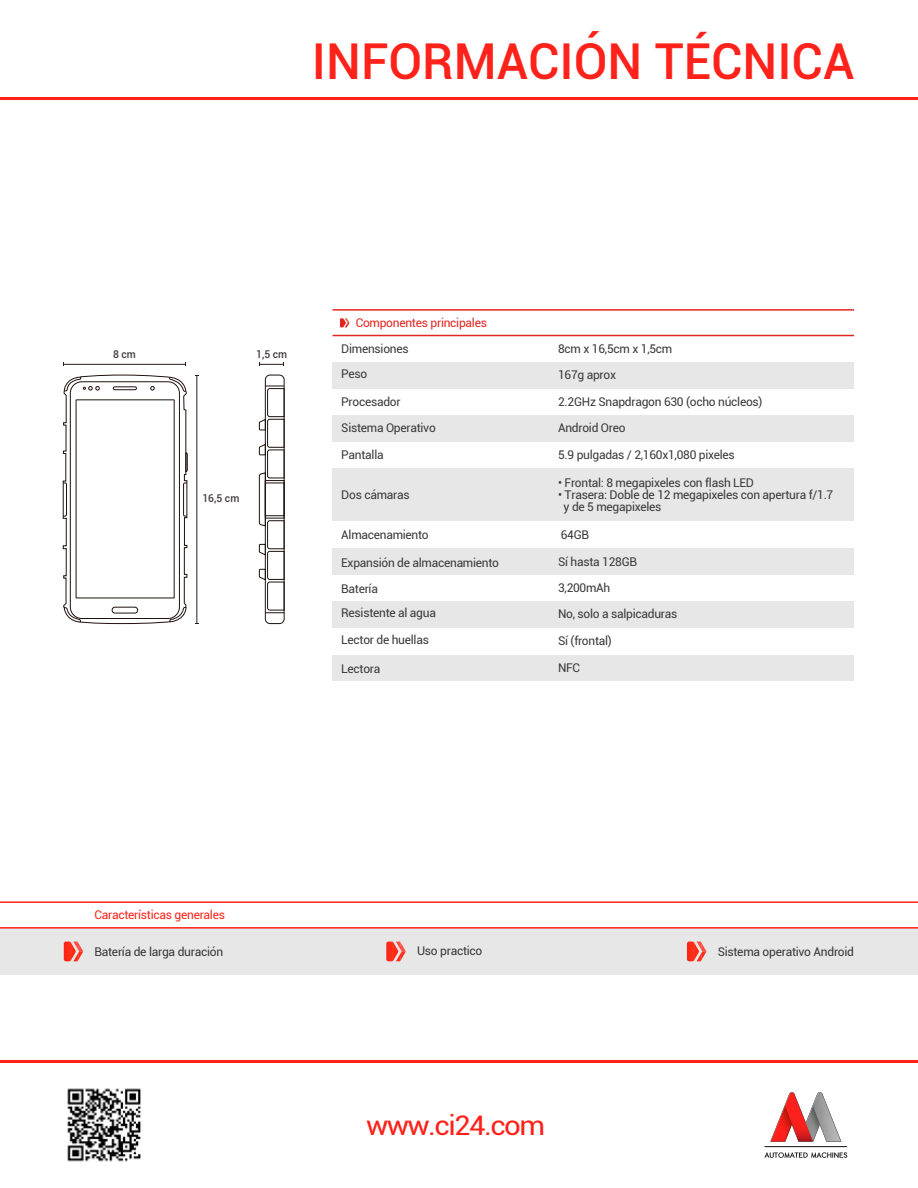
<style>
.page{position:relative;width:918px;height:1188px;background:#fff}
.page>*{position:absolute;margin:0;border:0;box-sizing:border-box;transform-origin:0 0}
.t1{font:500 49.5px "Roboto";color:#ff221a}
.t2{font:27px "Roboto";letter-spacing:-.055em;color:#ff221a;scale:1.09 1}
.t3{font:12px/12px "Roboto";letter-spacing:-.02em;color:#393939}
.t4{font:12px "Roboto";letter-spacing:-.02em;color:#373737}
.t5{font:12px "Roboto";letter-spacing:-.02em;color:#ff221a}
.t6{font:12px "Roboto";letter-spacing:-.02em;color:#e22520}
.t7{font:500 10.8px "Roboto";color:#433c3f}
</style>
<div class="page">
<hr style="left:0;top:97px;width:918px;height:3px;background:#ff221a">
<hr style="left:0;top:1060px;width:918px;height:3px;background:#ff221a">
<svg style="left:764px;top:1092px;width:83px;height:66px"></svg>
<img style="left:67px;top:1088px;width:74px;height:74px">
<div style="left:0;top:928px;width:918px;height:47px;background:#e6e7e6"></div>
<svg style="left:64px;top:942px;width:19px;height:19px"></svg>
<svg style="left:386px;top:942px;width:20px;height:19px"></svg>
<svg style="left:687px;top:942px;width:19px;height:19px"></svg>
<hr style="left:0;top:927px;width:918px;height:2px;background:#ff221a">
<hr style="left:0;top:901px;width:918px;height:2px;background:#ff221a">
<svg style="left:62px;top:374px;width:126px;height:251px"></svg>
<div style="left:265px;top:375px;width:20px;height:249px;border:1px solid #1f110d;border-radius:5px"></div>
<svg style="left:259px;top:386px;width:26px;height:227px"></svg>
<svg style="left:340px;top:318px;width:10px;height:9px"></svg>
<div style="left:333px;top:468px;width:521px;height:53px;background:#e6e7e6"></div>
<div style="left:333px;top:415px;width:521px;height:27px;background:#e6e7e6"></div>
<div style="left:333px;top:362px;width:521px;height:27px;background:#e6e7e6"></div>
<div style="left:332px;top:601px;width:522px;height:27px;background:#e6e7e6"></div>
<hr style="left:333px;top:309px;width:521px;height:2px;background:#e22520">
<hr style="left:333px;top:335px;width:521px;height:1px;background:#e22520">
<div style="left:332px;top:548px;width:522px;height:27px;background:#e6e7e6"></div>
<div style="left:333px;top:655px;width:521px;height:26px;background:#e6e7e6"></div>
<hr style="left:197px;top:375px;width:1px;height:248px;background:#2a1b19">
<hr style="left:63px;top:364px;width:123px;height:1px;background:#2a1b19">
<svg style="left:259px;top:363px;width:25px;height:3px"></svg>
<h1 class="t1" style="left:312px;top:26px;width:544px">INFORMACIÓN TÉCNICA</h1>
<p class="t7" style="left:113px;top:346px;width:24px">8 cm</p>
<p class="t7" style="left:256px;top:346px;width:33px">1,5 cm</p>
<p class="t7" style="left:202px;top:491px;width:39px">16,5 cm</p>
<p class="t6" style="left:356px;top:314px;width:133px">Componentes principales</p>
<p class="t3" style="left:341px;top:342px;width:69px">Dimensiones</p>
<p class="t3" style="left:558px;top:343px;width:116px">8cm x 16,5cm x 1,5cm</p>
<p class="t3" style="left:341px;top:367px;width:28px">Peso</p>
<p class="t3" style="left:558px;top:368px;width:60px">167g aprox</p>
<p class="t3" style="left:341px;top:389px;width:96px;line-height:25.3px">Procesador<br>Sistema Operativo</p>
<p class="t3" style="left:341px;top:449px;width:44px">Pantalla</p>
<p class="t3" style="left:341px;top:489px;width:70px">Dos cámaras</p>
<p class="t3" style="left:341px;top:529px;width:89px">Almacenamiento</p>
<p class="t3" style="left:558px;top:395px;width:206px">2.2GHz Snapdragon 630 (ocho núcleos)</p>
<p class="t3" style="left:558px;top:422px;width:69px">Android Oreo</p>
<p class="t3" style="left:558px;top:449px;width:178px">5.9 pulgadas / 2,160x1,080 pixeles</p>
<p class="t3" style="left:558px;top:476px;width:197px">• Frontal: 8 megapixeles con flash LED</p>
<p class="t3" style="left:564px;top:488px;width:271px;text-indent:-5px">• Trasera: Doble de 12 megapixeles con apertura f/1.7 y de 5 megapixeles</p>
<p class="t3" style="left:561px;top:529px;width:30px">64GB</p>
<p class="t3" style="left:341px;top:556px;width:159px">Expansión de almacenamiento</p>
<p class="t3" style="left:558px;top:555px;width:81px">Sí hasta 128GB</p>
<p class="t3" style="left:341px;top:582px;width:38px">Batería</p>
<p class="t3" style="left:558px;top:581px;width:54px">3,200mAh</p>
<p class="t3" style="left:341px;top:606px;width:96px">Resistente al agua</p>
<p class="t3" style="left:558px;top:607px;width:121px">No, solo a salpicaduras</p>
<p class="t3" style="left:341px;top:633px;width:89px">Lector de huellas</p>
<p class="t3" style="left:558px;top:634px;width:55px">Sí (frontal)</p>
<p class="t3" style="left:341px;top:662px;width:41px">Lectora</p>
<p class="t3" style="left:558px;top:661px;width:24px">NFC</p>
<p class="t5" style="left:95px;top:906px;width:132px">Características generales</p>
<p class="t4" style="left:95px;top:943px;width:130px">Batería de larga duración</p>
<p class="t4" style="left:417px;top:942px;width:67px">Uso practico</p>
<p class="t4" style="left:718px;top:943px;width:138px">Sistema operativo Android</p>
<h2 class="t2" style="left:366px;top:1107px;width:166px">www.ci24.com</h2>
</div>
